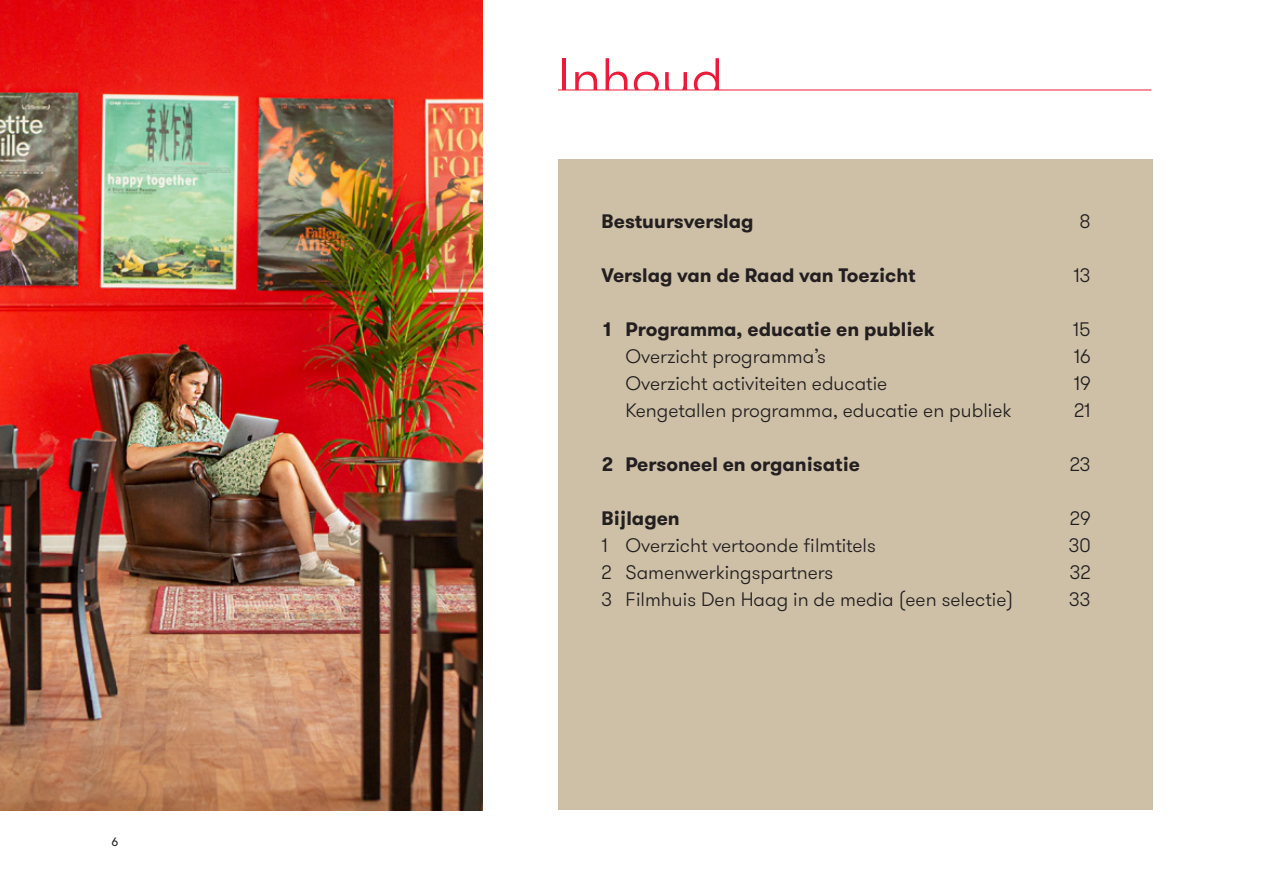
<style>
.page{position:relative;width:1263px;height:893px;background:#fff}
.page>*{position:absolute;margin:0;border:0;box-sizing:border-box;transform-origin:0 0}
.TOC_Heading{font:300 54px "GT Walsheim";color:#ed1a3a}
.t1{font:300 19.5px "GT Walsheim";color:#231f20}
.t2{font:700 19.5px "GT Walsheim";color:#231f20}
.t3{font:12px "GT Walsheim";color:#231f20}
</style>
<div class="page">
<div style="left:558px;top:159px;width:594px;height:651px;background:#cdc0a7"></div>
<img style="left:0;top:0;width:483px;height:810px">
<hr style="left:558px;top:90px;width:593px;height:1px;background:#ed1a3a">
<p class="t3" style="left:112px;top:834px;width:8px">6</p>
<p class="TOC_Heading" style="left:558px;top:43px;width:167px">Inhoud</p>
<p class="t2" style="left:602px;top:209px;width:153px">Bestuursverslag</p>
<p class="t1" style="left:1079px;top:209px;width:13px">8</p>
<p class="t2" style="left:602px;top:263px;width:316px">Verslag van de Raad van Toezicht</p>
<p class="t1" style="left:1073px;top:263px;width:19px">13</p>
<p class="t2" style="left:602px;top:317px;width:334px">1 Programma, educatie en publiek</p>
<p class="t1" style="left:1073px;top:317px;width:19px">15</p>
<p class="t1" style="left:626px;top:344px;width:202px">Overzicht programma’s</p>
<p class="t1" style="left:1074px;top:344px;width:18px">16</p>
<p class="t1" style="left:626px;top:371px;width:263px">Overzicht activiteiten educatie</p>
<p class="t1" style="left:1074px;top:371px;width:18px">19</p>
<p class="t1" style="left:626px;top:398px;width:387px">Kengetallen programma, educatie en publiek</p>
<p class="t1" style="left:1074px;top:398px;width:18px">21</p>
<p class="t2" style="left:602px;top:452px;width:260px">2 Personeel en organisatie</p>
<p class="t1" style="left:1070px;top:452px;width:22px">23</p>
<p class="t2" style="left:602px;top:506px;width:80px">Bijlagen</p>
<p class="t1" style="left:1070px;top:506px;width:22px">29</p>
<p class="t1" style="left:602px;top:533px;width:276px">1 Overzicht vertoonde filmtitels</p>
<p class="t1" style="left:1069px;top:533px;width:23px">30</p>
<p class="t1" style="left:602px;top:560px;width:233px">2 Samenwerkingspartners</p>
<p class="t1" style="left:1070px;top:560px;width:22px">32</p>
<p class="t1" style="left:602px;top:587px;width:413px">3 Filmhuis Den Haag in de media (een selectie)</p>
<p class="t1" style="left:1069px;top:587px;width:23px">33</p>
</div>
